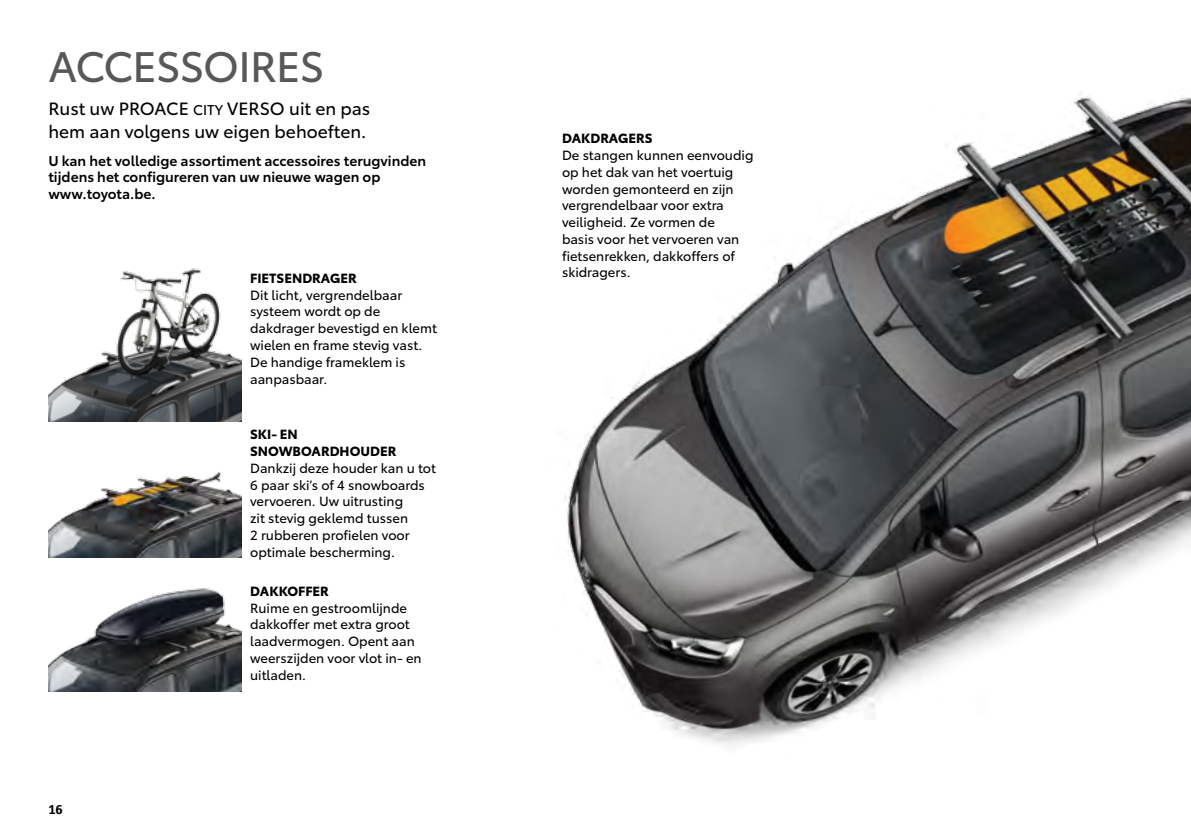
<style>
.page{position:relative;width:1191px;height:834px;background:#fff}
.page>*{position:absolute;margin:0;border:0;box-sizing:border-box;transform-origin:0 0}
.t1{font:42px "Toyota Type";letter-spacing:-.02em;color:#58575a}
.t2{font:17.5px/22.4px "Toyota Type";color:#000}
.t3{font:600 14px/16.8px "Toyota Type";color:#000}
.t4{font:13.12px/16.8px "Toyota Type";color:#000}
.t5{font:700 13.12px/16.8px "Toyota Type";color:#000}
.t6{font:700 12.25px "Toyota Text";color:#000}
.s1{font-size:14px}
</style>
<div class="page">
<img style="left:48px;top:268px;width:194px;height:154px">
<img style="left:48px;top:472px;width:194px;height:85px">
<img style="left:48px;top:588px;width:194px;height:103px">
<img style="left:565px;top:96px;width:626px;height:650px">
<h1 class="t1" style="left:48px;top:35px;width:277px">ACCESSOIRES</h1>
<h2 class="t2" style="left:48px;top:96px;width:323px">Rust uw PROACE <span class="s1">CITY</span> VERSO uit en pas hem aan volgens uw eigen behoeften.</h2>
<p class="t3" style="left:48px;top:151px;width:379px">U kan het volledige assortiment accessoires terugvinden tijdens het configureren van uw nieuwe wagen op www.toyota.be.</p>
<p class="t5" style="left:250px;top:268px;width:108px">FIETSENDRAGER</p>
<p class="t4" style="left:250px;top:285px;width:188px">Dit licht, vergrendelbaar systeem wordt op de dakdrager bevestigd en klemt wielen en frame stevig vast.<br>De handige frameklem is aanpasbaar.</p>
<p class="t6" style="left:48px;top:800px;width:16px">16</p>
<p class="t5" style="left:250px;top:425px;width:148px">SKI- EN<br>SNOWBOARDHOUDER</p>
<p class="t4" style="left:250px;top:458px;width:187px">Dankzij deze houder kan u tot<br>6 paar ski’s of 4 snowboards vervoeren. Uw uitrusting<br>zit stevig geklemd tussen<br>2 rubberen profielen voor optimale bescherming.</p>
<p class="t5" style="left:250px;top:581px;width:80px">DAKKOFFER</p>
<p class="t4" style="left:250px;top:598px;width:173px">Ruime en gestroomlijnde dakkoffer met extra groot laadvermogen. Opent aan weerszijden voor vlot in- en uitladen.</p>
<p class="t5" style="left:562px;top:129px;width:92px">DAKDRAGERS</p>
<p class="t4" style="left:562px;top:146px;width:193px">De stangen kunnen eenvoudig op het dak van het voertuig worden gemonteerd en zijn vergrendelbaar voor extra veiligheid. Ze vormen de<br>basis voor het vervoeren van fietsenrekken, dakkoffers of skidragers.</p>
</div>
